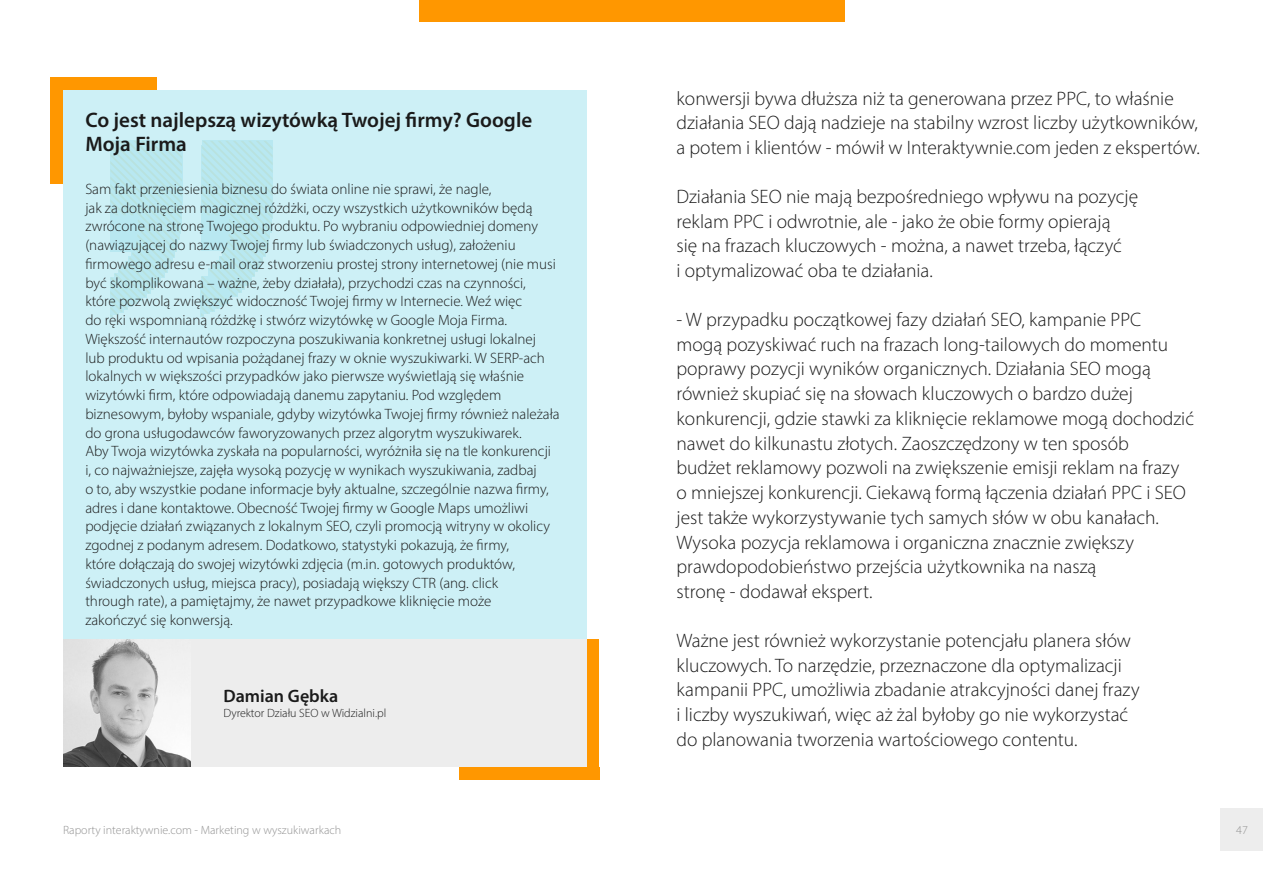
<style>
.page{position:relative;width:1263px;height:893px;background:#fff}
.page>*{position:absolute;margin:0;border:0;box-sizing:border-box;transform-origin:0 0}
.t1{font:600 21px/24px "Myriad Pro";color:#1a1a1a}
.t2{font:300 19.5px/24.8px "Myriad Pro";color:#1a1a1a}
.t3{font:600 18px "Myriad Pro";color:#1a1a1a}
.t4{font:300 15px/18.8px "Myriad Pro";color:#1a1a1a}
.t5{font:300 12px "Myriad Pro";color:#929292}
.t6{font:300 12px "Myriad Pro";color:#1a1a1a}
</style>
<div class="page">
<div style="left:1220px;top:809px;width:43px;height:42px;background:#ededed"></div>
<div style="left:419px;top:0;width:425px;height:21px;background:#ff9700"></div>
<div style="left:63px;top:90px;width:523px;height:677px;background:#cdf0f6"></div>
<div style="left:50px;top:77px;width:13px;height:107px;background:#ff9700"></div>
<div style="left:50px;top:77px;width:107px;height:13px;background:#ff9700"></div>
<div style="left:586px;top:639px;width:13px;height:141px;background:#ff9700"></div>
<div style="left:459px;top:767px;width:140px;height:13px;background:#ff9700"></div>
<div style="left:63px;top:639px;width:523px;height:128px;background:#ededed"></div>
<svg style="left:110px;top:141px;width:72px;height:176px"></svg>
<svg style="left:201px;top:141px;width:72px;height:175px"></svg>
<img style="left:63px;top:639px;width:127px;height:128px">
<h1 class="t1" style="left:85px;top:107px;width:448px">Co jest najlepszą wizytówką Twojej firmy? Google<br>Moja Firma</h1>
<p class="t4" style="left:85px;top:179px;width:476px">Sam fakt przeniesienia biznesu do świata online nie sprawi, że nagle,<br>jak za dotknięciem magicznej różdżki, oczy wszystkich użytkowników będą zwrócone na stronę Twojego produktu. Po wybraniu odpowiedniej domeny (nawiązującej do nazwy Twojej firmy lub świadczonych usług), założeniu firmowego adresu e-mail oraz stworzeniu prostej strony internetowej (nie musi być skomplikowana – ważne, żeby działała), przychodzi czas na czynności, które pozwolą zwiększyć widoczność Twojej firmy w Internecie. Weź więc<br>do ręki wspomnianą różdżkę i stwórz wizytówkę w Google Moja Firma.<br>Większość internautów rozpoczyna poszukiwania konkretnej usługi lokalnej<br>lub produktu od wpisania pożądanej frazy w oknie wyszukiwarki. W SERP-ach lokalnych w większości przypadków jako pierwsze wyświetlają się właśnie wizytówki firm, które odpowiadają danemu zapytaniu. Pod względem biznesowym, byłoby wspaniale, gdyby wizytówka Twojej firmy również należała do grona usługodawców faworyzowanych przez algorytm wyszukiwarek.<br>Aby Twoja wizytówka zyskała na popularności, wyróżniła się na tle konkurencji i, co najważniejsze, zajęła wysoką pozycję w wynikach wyszukiwania, zadbaj<br>o to, aby wszystkie podane informacje były aktualne, szczególnie nazwa firmy, adres i dane kontaktowe. Obecność Twojej firmy w Google Maps umożliwi podjęcie działań związanych z lokalnym SEO, czyli promocją witryny w okolicy zgodnej z podanym adresem. Dodatkowo, statystyki pokazują, że firmy,<br>które dołączają do swojej wizytówki zdjęcia (m.in. gotowych produktów, świadczonych usług, miejsca pracy), posiadają większy CTR (ang. click<br>through rate), a pamiętajmy, że nawet przypadkowe kliknięcie może<br>zakończyć się konwersją.</p>
<p class="t3" style="left:223px;top:685px;width:116px">Damian Gębka</p>
<p class="t6" style="left:223px;top:706px;width:164px">Dyrektor Działu SEO w Widzialni.pl</p>
<h2 class="t2" style="left:676px;top:86px;width:525px">konwersji bywa dłuższa niż ta generowana przez PPC, to właśnie działania SEO dają nadzieje na stabilny wzrost liczby użytkowników, a potem i klientów - mówił w Interaktywnie.com jeden z ekspertów.</h2>
<h2 class="t2" style="left:676px;top:184px;width:463px">Działania SEO nie mają bezpośredniego wpływu na pozycję reklam PPC i odwrotnie, ale - jako że obie formy opierają<br>się na frazach kluczowych - można, a nawet trzeba, łączyć<br>i optymalizować oba te działania.</h2>
<p class="t2" style="left:676px;top:307px;width:519px">- W przypadku początkowej fazy działań SEO, kampanie PPC<br>mogą pozyskiwać ruch na frazach long-tailowych do momentu poprawy pozycji wyników organicznych. Działania SEO mogą również skupiać się na słowach kluczowych o bardzo dużej konkurencji, gdzie stawki za kliknięcie reklamowe mogą dochodzić nawet do kilkunastu złotych. Zaoszczędzony w ten sposób<br>budżet reklamowy pozwoli na zwiększenie emisji reklam na frazy o mniejszej konkurencji. Ciekawą formą łączenia działań PPC i SEO jest także wykorzystywanie tych samych słów w obu kanałach.<br>Wysoka pozycja reklamowa i organiczna znacznie zwiększy prawdopodobieństwo przejścia użytkownika na naszą<br>stronę - dodawał ekspert.</p>
<p class="t2" style="left:676px;top:628px;width:465px">Ważne jest również wykorzystanie potencjału planera słów kluczowych. To narzędzie, przeznaczone dla optymalizacji kampanii PPC, umożliwia zbadanie atrakcyjności danej frazy i liczby wyszukiwań, więc aż żal byłoby go nie wykorzystać do planowania tworzenia wartościowego contentu.</p>
<p class="t5" style="left:63px;top:823px;width:280px">Raporty interaktywnie.com - Marketing w wyszukiwarkach</p>
<p class="t5" style="left:1236px;top:823px;width:13px">47</p>
</div>
